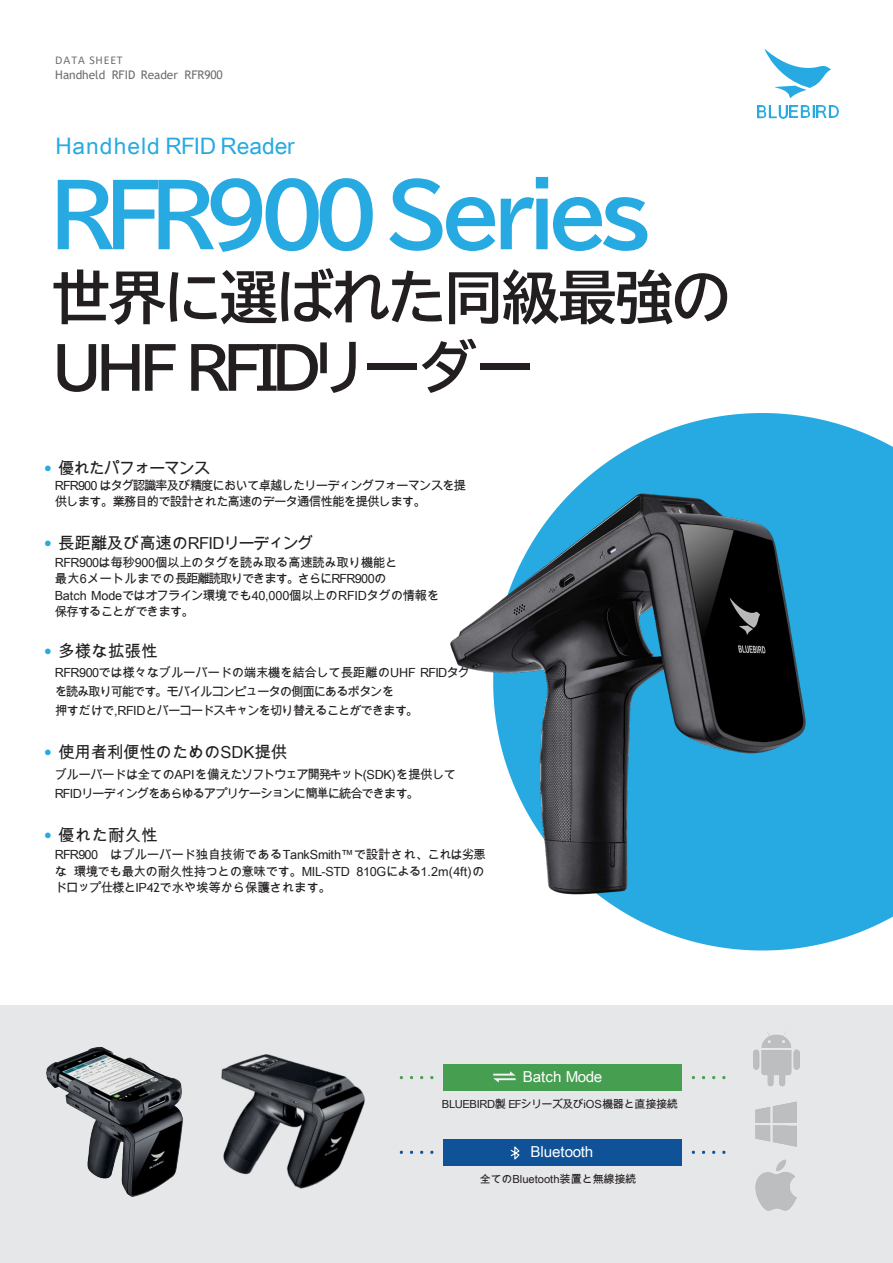
<style>
.page{position:relative;width:893px;height:1263px;background:#fff}
.page>*{position:absolute;margin:0;border:0;box-sizing:border-box;transform-origin:0 0}
.t1{font:85.65px "BIZ UDP Gothic Bold";letter-spacing:-.105em;color:#27aae1}
.t2{font:57.6px/70.5px "BIZ UDP Gothic Bold";letter-spacing:-.025em;color:#231f20}
.t3{font:22.65px "Arial Unicode MS";color:#27aae1}
.t4{font:16.5px "Arial Unicode MS";letter-spacing:-.02em;color:#231f20}
.t5{font:16.5px "Arial Unicode MS";letter-spacing:-.04em;color:#231f20}
.t6{font:16.5px "Arial Unicode MS";letter-spacing:-.085em;color:#231f20}
.t7{font:15.15px "Arial Unicode MS";letter-spacing:-.01em;color:#fff}
.t8{font:12.6px/19.2px "Arial Unicode MS";letter-spacing:-.085em;color:#231f20}
.t9{font:12.6px/16.4px "Arial Unicode MS";letter-spacing:-.04em;color:#231f20}
.t10{font:12.6px/18.8px "Arial Unicode MS";letter-spacing:-.115em;color:#231f20}
.t11{font:11.85px "Trebuchet MS";letter-spacing:-.005em;color:#6d6e71}
.t12{font:11.85px "Calibri";letter-spacing:.075em;color:#6d6e71}
.t13{font:11.1px "Arial Unicode MS";letter-spacing:-.03em;color:#231f20}
.t14{font:11.1px "Arial Unicode MS";letter-spacing:-.01em;color:#231f20}
.s1{font-family:"Calibri";font-size:18px;color:#27aae1}
.s2{font-family:"Trebuchet MS"}
</style>
<div class="page">
<svg style="left:640px;top:413px;width:252px;height:537px;background:#40b3e4"></svg>
<div style="left:0;top:1006px;width:892px;height:257px;background:#e6e7e8"></div>
<svg style="left:764px;top:49px;width:67px;height:49px"></svg>
<img style="left:757px;top:106px;width:30px;height:12px">
<img style="left:789px;top:106px;width:25px;height:12px">
<img style="left:816px;top:106px;width:22px;height:12px">
<img style="left:46px;top:1047px;width:137px;height:150px">
<img style="left:221px;top:1054px;width:144px;height:135px">
<img style="left:755px;top:1160px;width:41px;height:51px">
<img style="left:753px;top:1031px;width:46px;height:55px">
<img style="left:755px;top:1101px;width:41px;height:45px">
<div style="left:443px;top:1139px;width:238px;height:26px;background:#0f5297"></div>
<div style="left:443px;top:1064px;width:238px;height:26px;background:#469e51"></div>
<svg style="left:493px;top:1071px;width:22px;height:12px"></svg>
<svg style="left:510px;top:1146px;width:10px;height:14px"></svg>
<img style="left:450px;top:442px;width:380px;height:487px">
<p class="t12" style="left:55px;top:52px;width:69px">DATA SHEET</p>
<p class="t11" style="left:55px;top:67px;width:169px">Handheld RFID Reader RFR900</p>
<p class="t3" style="left:55px;top:129px;width:241px">Handheld RFID Reader</p>
<p class="t1" style="left:50px;top:172px;width:602px">RFR900 Series</p>
<p class="t2" style="left:52px;top:262px;width:679px">世界に選ばれた同級最強の<br>UHF RFIDリーダー</p>
<p class="t6" style="left:44px;top:456px;width:168px"><span class="s1">•</span> 優れたパフォーマンス</p>
<p class="t8" style="left:55px;top:477px;width:413px;line-height:16.2px">RFR900 はタグ認識率及び精度において卓越したリーディングフォーマンスを提供します。業務目的で設計された高速のデータ通信性能を提供します。</p>
<p class="t5" style="left:44px;top:531px;width:271px"><span class="s1">•</span> 長距離及び高速のRFIDリーディング</p>
<p class="t9" style="left:55px;top:554px;width:386px">RFR900は毎秒900個以上のタグを読み取る高速読み取り機能と<br>最大6メートルまでの長距離読取りできます。さらにRFR900の<br>Batch Modeではオフライン環境でも40,000個以上のRFIDタグの情報を保存することができます。</p>
<p class="t4" style="left:44px;top:640px;width:116px"><span class="s1">•</span> 多様な拡張性</p>
<p class="t8" style="left:55px;top:663px;width:417px">RFR900では様々なブルーバードの端末機を結合して長距離のUHF RFIDタグを読み取り可能です。モバイルコンピュータの側面にあるボタンを<br>押すだけで,RFIDとバーコードスキャンを切り替えることができます。</p>
<p class="t4" style="left:44px;top:740px;width:245px"><span class="s1">•</span> 使用者利便性のためのSDK提供</p>
<p class="t10" style="left:55px;top:765px;width:403px">ブルーバードは全てのAPIを備えたソフトウェア開発キット(SDK)を提供して<br>RFIDリーディングをあらゆるアプリケーションに簡単に統合できます。</p>
<p class="t4" style="left:44px;top:824px;width:116px"><span class="s1">•</span> 優れた耐久性</p>
<p class="t8" style="left:55px;top:846px;width:432px;line-height:16.4px;text-align:justify">RFR900 はブルーバード独自技術であるTankSmith™で設計され、これは劣悪な環境でも最大の耐久性持つとの意味です。MIL-STD 810Gによる1.2m(4ft)のドロップ仕様とIP<span class="s2">42</span>で水や埃等から保護されます。</p>
<p class="t7" style="left:523px;top:1065px;width:81px">Batch Mode</p>
<p class="t13" style="left:442px;top:1096px;width:238px">BLUEBIRD製 EFシリーズ及びiOS機器と直接接続</p>
<p class="t7" style="left:530px;top:1140px;width:64px">Bluetooth</p>
<p class="t14" style="left:480px;top:1171px;width:158px">全てのBluetooth装置と無線接続</p>
</div>
